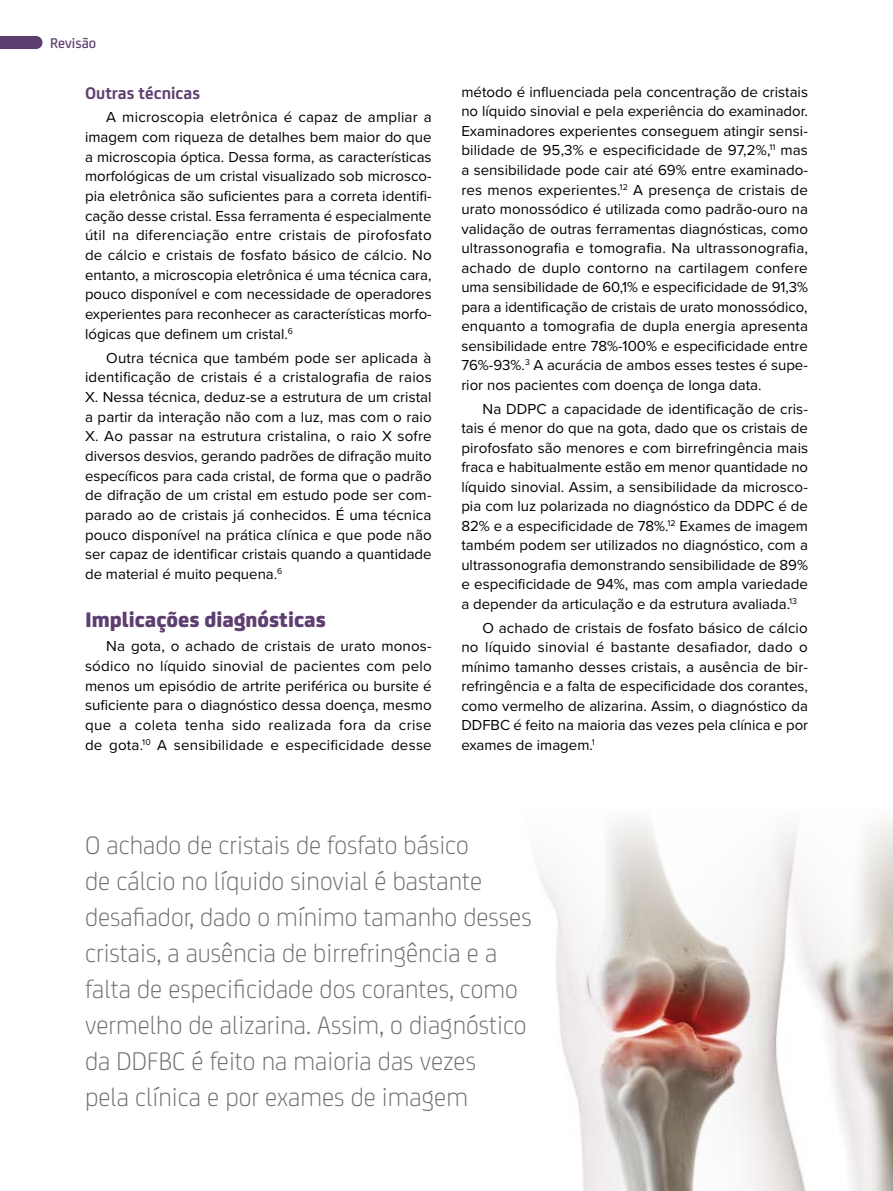
<style>
.page{position:relative;width:893px;height:1191px;background:#fff}
.page>*{position:absolute;margin:0;border:0;box-sizing:border-box;transform-origin:0 0}
.t1{font:300 27px/36px "FS Joey";color:#706f6f}
.t2{font:800 22.5px "FS Joey";color:#5e3e70}
.t3{font:700 18px "FS Joey";color:#5e3e70}
.t4{font:15px/19.5px "Proxima Nova";color:#000;text-align:justify}
.t5{font:500 15px "FS Joey";color:#5e3e70}
</style>
<div class="page">
<img style="left:535px;top:820px;width:358px;height:371px">
<svg style="left:0;top:36px;width:43px;height:13px"></svg>
<p class="t5" style="left:50px;top:32px;width:47px">Revisão</p>
<p class="t3" style="left:85px;top:79px;width:117px">Outras técnicas</p>
<p class="t4" style="left:85px;top:107px;width:348px;text-indent:21px">A microscopia eletrônica é capaz de ampliar a imagem com riqueza de detalhes bem maior do que a microscopia óptica. Dessa forma, as características morfológicas de um cristal visualizado sob microsco&shy;pia eletrônica são suficientes para a correta identifi&shy;cação desse cristal. Essa ferramenta é especialmente útil na diferenciação entre cristais de pirofosfato de cálcio e cristais de fosfato básico de cálcio. No entanto, a microscopia eletrônica é uma técnica cara, pouco disponível e com necessidade de operadores experientes para reconhecer as características morfo&shy;lógicas que definem um cristal.<sup>6</sup></p>
<p class="t4" style="left:85px;top:347px;width:348px;text-indent:21px">Outra técnica que também pode ser aplicada à identificação de cristais é a cristalografia de raios X. Nessa técnica, deduz-se a estrutura de um cristal a partir da interação não com a luz, mas com o raio X. Ao passar na estrutura cristalina, o raio X sofre diversos desvios, gerando padrões de difração muito específicos para cada cristal, de forma que o padrão de difração de um cristal em estudo pode ser com&shy;parado ao de cristais já conhecidos. É uma técnica pouco disponível na prática clínica e que pode não ser capaz de identificar cristais quando a quantidade de material é muito pequena.<sup>6</sup></p>
<h2 class="t2" style="left:85px;top:602px;width:242px">Implicações diagnósticas</h2>
<p class="t4" style="left:85px;top:636px;width:348px;text-indent:21px">Na gota, o achado de cristais de urato monos&shy;sódico no líquido sinovial de pacientes com pelo menos um episódio de artrite periférica ou bursite é suficiente para o diagnóstico dessa doença, mesmo que a coleta tenha sido realizada fora da crise de gota.<sup>10</sup> A sensibilidade e especificidade desse</p>
<p class="t4" style="left:461px;top:81px;width:348px">método é influenciada pela concentração de cristais no líquido sinovial e pela experiência do examinador.<br>Examinadores experientes conseguem atingir sensi&shy;bilidade de 95,3% e especificidade de 97,2%,<sup>11</sup> mas a sensibilidade pode cair até 69% entre examinado&shy;res menos experientes.<sup>12</sup> A presença de cristais de urato monossódico é utilizada como padrão-ouro na validação de outras ferramentas diagnósticas, como ultrassonografia e tomografia. Na ultrassonografia, achado de duplo contorno na cartilagem confere uma sensibilidade de 60,1% e especificidade de 91,3% para a identificação de cristais de urato monossódico, enquanto a tomografia de dupla energia apresenta sensibilidade entre 78%-100% e especificidade entre 76%-93%.<sup>3</sup> A acurácia de ambos esses testes é supe&shy;rior nos pacientes com doença de longa data.</p>
<p class="t4" style="left:461px;top:398px;width:348px;text-indent:21px">Na DDPC a capacidade de identificação de cris&shy;tais é menor do que na gota, dado que os cristais de pirofosfato são menores e com birrefringência mais fraca e habitualmente estão em menor quantidade no líquido sinovial. Assim, a sensibilidade da microsco&shy;pia com luz polarizada no diagnóstico da DDPC é de 82% e a especificidade de 78%.<sup>12</sup> Exames de imagem também podem ser utilizados no diagnóstico, com a ultrassonografia demonstrando sensibilidade de 89% e especificidade de 94%, mas com ampla variedade a depender da articulação e da estrutura avaliada.<sup>13</sup></p>
<p class="t4" style="left:461px;top:617px;width:348px;text-indent:21px">O achado de cristais de fosfato básico de cálcio no líquido sinovial é bastante desafiador, dado o mínimo tamanho desses cristais, a ausência de bir&shy;refringência e a falta de especificidade dos corantes, como vermelho de alizarina. Assim, o diagnóstico da DDFBC é feito na maioria das vezes pela clínica e por exames de imagem.<sup>1</sup></p>
<p class="t1" style="left:85px;top:825px;width:448px">O achado de cristais de fosfato básico<br>de cálcio no líquido sinovial é bastante desafiador, dado o mínimo tamanho desses cristais, a ausência de birrefringência e a falta de especificidade dos corantes, como vermelho de alizarina. Assim, o diagnóstico da DDFBC é feito na maioria das vezes<br>pela clínica e por exames de imagem</p>
</div>
